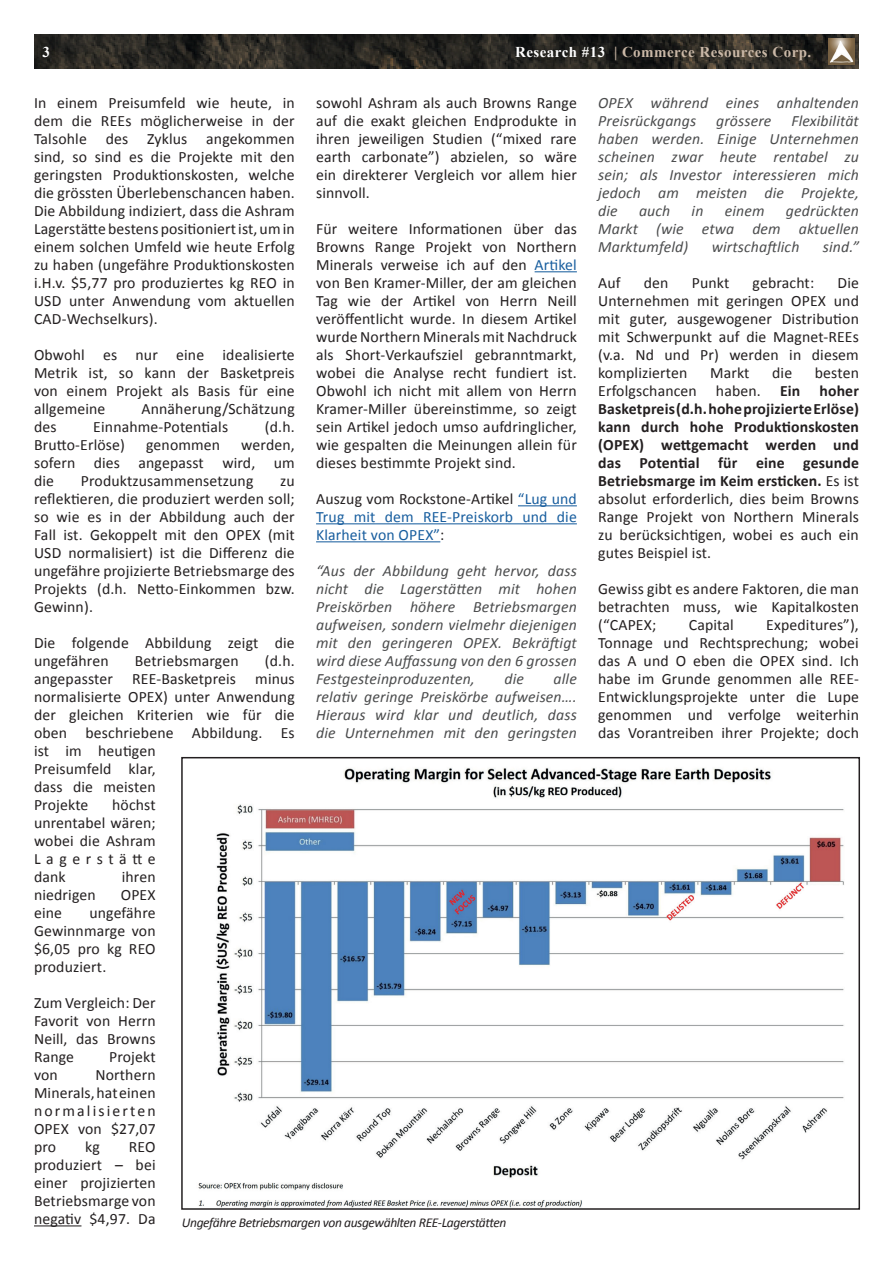
<style>
.page{position:relative;width:893px;height:1263px;background:#fff}
.page>*{position:absolute;margin:0;border:0;box-sizing:border-box;transform-origin:0 0}
.t1{font:15.75px/18px "Calibri";letter-spacing:.01em;color:#231f20;text-align:justify}
.t2{font:italic 15.75px/18px "Calibri";letter-spacing:.01em;color:#4b4c4d;text-align:justify}
.t3{font:700 15.75px/18px "Calibri";letter-spacing:.01em;color:#231f20;text-align:justify}
.t4{font:15.75px/18px "Calibri";letter-spacing:.01em;color:#175d9e;text-align:justify}
.t5{font:700 15px "Times New Roman";letter-spacing:.03em;color:#cab8a7}
.t6{font:700 15px "Times New Roman";color:#fff}
.t7{font:italic 13.5px "Calibri";letter-spacing:-.03em;color:#231f20}
.s1{color:#fff}
.s2{color:#175d9e}
.s3{color:#231f20}
.s4{font-weight:400}
</style>
<div class="page">
<hr style="left:34px;top:1225px;width:47px;height:1px;background:#231f20">
<hr style="left:535px;top:271px;width:42px;height:1px;background:#175d9e">
<hr style="left:518px;top:505px;width:59px;height:1px;background:#175d9e">
<hr style="left:316px;top:523px;width:261px;height:1px;background:#175d9e">
<hr style="left:316px;top:541px;width:124px;height:1px;background:#175d9e">
<img style="left:34px;top:34px;width:825px;height:35px">
<div style="left:827px;top:37px;width:29px;height:31px;background:#231f20;opacity:.65"></div>
<img style="left:828px;top:38px;width:26px;height:27px">
<img style="left:198px;top:768px;width:646px;height:439px">
<div style="left:181px;top:757px;width:679px;height:453px;border:2px solid #231f20"></div>
<p class="t6" style="left:43px;top:41px;width:9px">3</p>
<p class="t5" style="left:515px;top:41px;width:298px"><span class="s1">Research #13</span> | Commerce Resources Corp.</p>
<p class="t1" style="left:34px;top:94px;width:262px">In einem Preisumfeld wie heute, in dem die REEs möglicherweise in der Talsohle des Zyklus angekommen sind, so sind es die Projekte mit den geringsten Produktionskosten, welche die grössten Überlebenschancen haben.<br>Die Abbildung indiziert, dass die Ashram Lagerstätte bestens positioniert ist, um in einem solchen Umfeld wie heute Erfolg zu haben (ungefähre Produktionskosten i.H.v. $5,77 pro produziertes kg REO in USD unter Anwendung vom aktuellen CAD-Wechselkurs).</p>
<p class="t1" style="left:34px;top:346px;width:262px">Obwohl es nur eine idealisierte Metrik ist, so kann der Basketpreis von einem Projekt als Basis für eine allgemeine</p>
<p class="t1" style="left:141px;top:400px;width:155px">Annäherung/Schätzung</p>
<p class="t1" style="left:34px;top:418px;width:24px">des</p>
<p class="t1" style="left:93px;top:418px;width:136px">Einnahme-Potentials</p>
<p class="t1" style="left:265px;top:418px;width:31px">(d.h.</p>
<p class="t1" style="left:34px;top:436px;width:93px">Brutto-Erlöse)</p>
<p class="t1" style="left:146px;top:436px;width:76px">genommen</p>
<p class="t1" style="left:34px;top:436px;width:262px;text-indent:207px">werden, sofern dies angepasst wird, um die</p>
<p class="t1" style="left:81px;top:472px;width:174px">Produktzusammensetzung</p>
<p class="t1" style="left:34px;top:472px;width:262px;text-indent:246px">zu reflektieren, die produziert werden soll; so wie es in der Abbildung auch der Fall ist. Gekoppelt mit den OPEX (mit USD normalisiert) ist die Differenz die ungefähre projizierte Betriebsmarge des Projekts (d.h. Netto-Einkommen bzw.<br>Gewinn).</p>
<p class="t1" style="left:34px;top:634px;width:262px">Die folgende Abbildung zeigt die ungefähren</p>
<p class="t1" style="left:34px;top:652px;width:262px;text-align:left;text-indent:231px">(d.h. angepasster REE-Basketpreis minus normalisierte OPEX) unter Anwendung der gleichen Kriterien wie für die oben beschriebene Abbildung. Es ist im heutigen<br>Preisumfeld klar,<br>dass die meisten<br>Projekte</p>
<p class="t1" style="left:135px;top:652px;width:105px">Betriebsmargen</p>
<p class="t1" style="left:34px;top:796px;width:123px;text-indent:78px">höchst unrentabel wären; wobei die Ashram Lagerstätte dank</p>
<p class="t1" style="left:122px;top:868px;width:35px">ihren</p>
<p class="t1" style="left:34px;top:886px;width:63px">niedrigen</p>
<p class="t1" style="left:121px;top:886px;width:36px">OPEX</p>
<p class="t1" style="left:34px;top:904px;width:30px">eine</p>
<p class="t1" style="left:34px;top:904px;width:123px;text-indent:55px">ungefähre Gewinnmarge von $6,05 pro kg REO produziert.</p>
<p class="t1" style="left:34px;top:994px;width:123px">Zum Vergleich: Der Favorit von Herrn Neill, das Browns Range</p>
<p class="t1" style="left:109px;top:1048px;width:48px">Projekt</p>
<p class="t1" style="left:316px;top:94px;width:262px">sowohl Ashram als auch Browns Range auf die exakt gleichen Endprodukte in ihren jeweiligen Studien (“mixed rare earth carbonate”) abzielen, so wäre ein direkterer Vergleich vor allem hier sinnvoll.</p>
<p class="t1" style="left:316px;top:220px;width:262px">Für weitere Informationen über das Browns Range Projekt von Northern Minerals verweise ich auf den <span class="s2">Artikel </span>von Ben Kramer-Miller, der am gleichen Tag wie der Artikel von Herrn Neill veröffentlicht wurde. In diesem Artikel wurde Northern Minerals mit Nachdruck als Short-Verkaufsziel gebranntmarkt, wobei die Analyse recht fundiert ist.<br>Obwohl ich nicht mit allem von Herrn Kramer-Miller übereinstimme, so zeigt sein Artikel jedoch umso aufdringlicher, wie gespalten die Meinungen allein für dieses bestimmte Projekt sind.</p>
<p class="t4" style="left:316px;top:490px;width:262px"><span class="s3">Auszug vom Rockstone-Artikel</span> “Lug und Trug mit dem REE-Preiskorb und die Klarheit von OPEX”<span class="s3">:</span></p>
<p class="t2" style="left:316px;top:561px;width:262px">“Aus der Abbildung geht hervor, dass nicht die Lagerstätten mit hohen Preiskörben höhere Betriebsmargen aufweisen, sondern vielmehr diejenigen mit den geringeren OPEX. Bekräftigt wird diese Auffassung von den 6 grossen Festgesteinproduzenten,</p>
<p class="t2" style="left:316px;top:669px;width:262px;text-indent:237px">alle relativ geringe Preiskörbe aufweisen….<br>Hieraus wird klar und deutlich, dass die Unternehmen mit den geringsten</p>
<p class="t2" style="left:504px;top:669px;width:21px">die</p>
<p class="t1" style="left:34px;top:1066px;width:123px;text-indent:61px">Northern Minerals, hat einen normalisierten OPEX von $27,07 pro</p>
<p class="t1" style="left:34px;top:1066px;width:25px">von</p>
<p class="t1" style="left:85px;top:1138px;width:16px">kg</p>
<p class="t1" style="left:34px;top:1138px;width:123px;text-indent:95px">REO produziert – bei einer projizierten Betriebsmarge von negativ $4,97. Da</p>
<p class="t7" style="left:182px;top:1213px;width:326px">Ungefähre Betriebsmargen von ausgewählten REE-Lagerstätten</p>
<p class="t2" style="left:598px;top:93px;width:262px">OPEX während eines anhaltenden<br>Preisrückgangs</p>
<p class="t2" style="left:598px;top:111px;width:262px;text-indent:193px">Flexibilität haben werden. Einige Unternehmen scheinen zwar heute rentabel zu sein; als Investor interessieren mich jedoch am meisten die Projekte, die</p>
<p class="t2" style="left:716px;top:111px;width:57px">grössere</p>
<p class="t2" style="left:598px;top:201px;width:262px;text-indent:188px">gedrückten Markt (wie etwa dem aktuellen Marktumfeld)</p>
<p class="t2" style="left:639px;top:201px;width:33px">auch</p>
<p class="t2" style="left:692px;top:201px;width:13px">in</p>
<p class="t2" style="left:725px;top:201px;width:41px">einem</p>
<p class="t2" style="left:712px;top:237px;width:89px">wirtschaftlich</p>
<p class="t2" style="left:823px;top:237px;width:38px">sind.”</p>
<p class="t1" style="left:598px;top:274px;width:24px">Auf</p>
<p class="t1" style="left:644px;top:274px;width:26px">den</p>
<p class="t1" style="left:692px;top:274px;width:39px">Punkt</p>
<p class="t1" style="left:753px;top:274px;width:63px">gebracht:</p>
<p class="t1" style="left:598px;top:274px;width:262px;text-indent:239px">Die Unternehmen mit geringen OPEX und mit guter, ausgewogener Distribution mit Schwerpunkt auf die Magnet-REEs (v.a. Nd und Pr) werden in diesem komplizierten</p>
<p class="t3" style="left:598px;top:364px;width:262px;text-indent:217px"><span class="s4">besten Erfolgschancen haben.</span> Ein hoher Basketpreis (d.h. hohe projizierte Erlöse) kann durch hohe Produktionskosten (OPEX) wettgemacht werden und das Potential für eine gesunde Betriebsmarge im Keim ersticken. <span class="s4">Es ist absolut erforderlich, dies beim Browns Range Projekt von Northern Minerals zu berücksichtigen, wobei es auch ein gutes Beispiel ist.</span></p>
<p class="t1" style="left:598px;top:580px;width:262px">Gewiss gibt es andere Faktoren, die man betrachten muss, wie Kapitalkosten (“CAPEX;</p>
<p class="t1" style="left:710px;top:364px;width:41px">Markt</p>
<p class="t1" style="left:772px;top:364px;width:22px">die</p>
<p class="t1" style="left:598px;top:616px;width:262px;text-indent:168px">Expeditures”), Tonnage und Rechtsprechung; wobei das A und O eben die OPEX sind. Ich habe im Grunde genommen alle REE-Entwicklungsprojekte unter die Lupe genommen und verfolge weiterhin das Vorantreiben ihrer Projekte; doch</p>
<p class="t1" style="left:689px;top:616px;width:46px">Capital</p>
</div>
